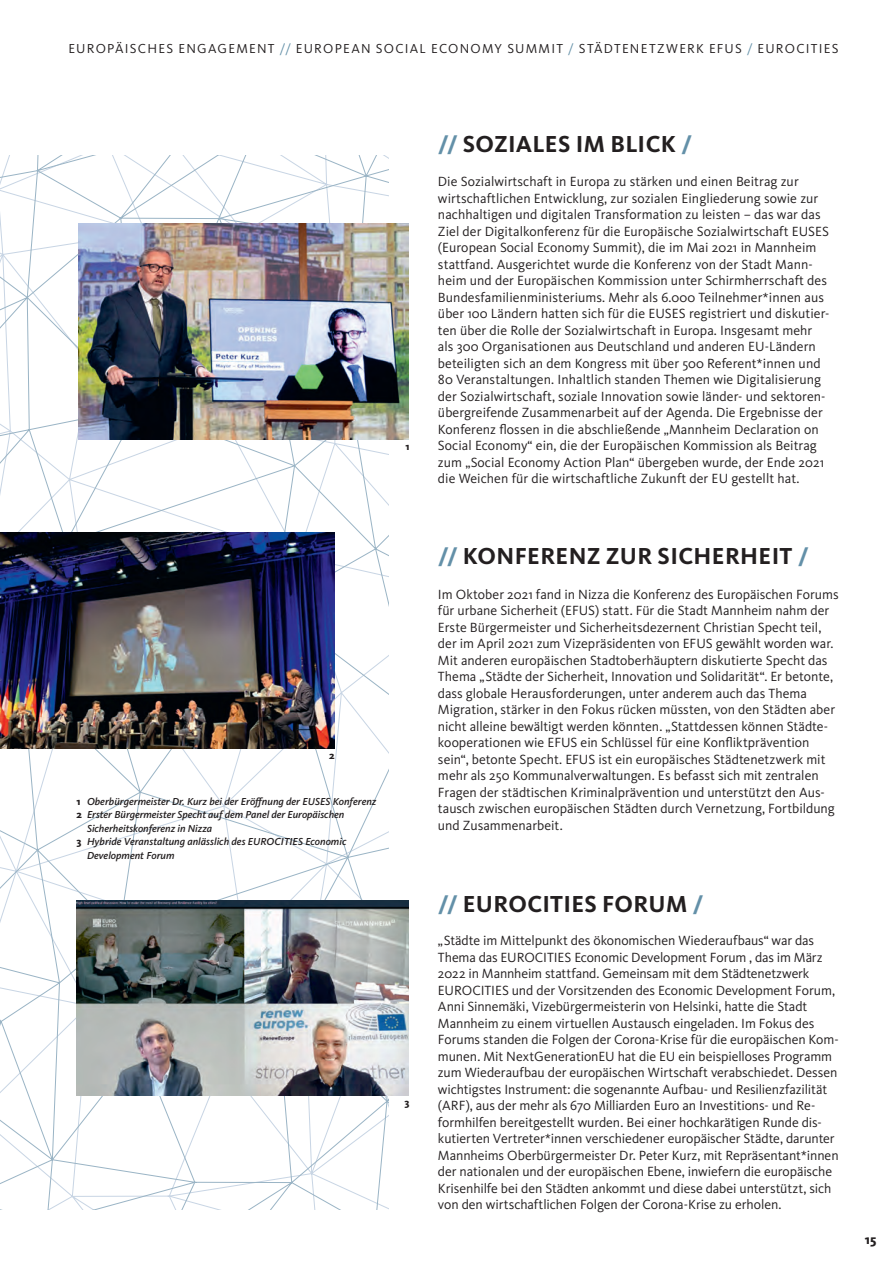
<style>
.page{position:relative;width:893px;height:1263px;background:#fff}
.page>*{position:absolute;margin:0;border:0;box-sizing:border-box;transform-origin:0 0}
.t1{font:700 24px "Kievit OT";letter-spacing:.01em;color:#231f20}
.t2{font:13.8px/16.5px "Kievit OT";color:#231f20}
.t3{font:13.5px "Kievit OT";letter-spacing:.09em;color:#231f20}
.t4{font:800 13.5px "Kievit OT";color:#231f20}
.t5{font:italic 500 10.5px "Kievit OT";color:#231f20}
.t6{font:800 10.5px "Kievit OT";color:#231f20}
.s1{color:#6390a8}
.s2{font-weight:800;font-style:normal}
</style>
<div class="page">
<svg style="left:0;top:155px;width:388px;height:1054px"></svg>
<img style="left:0;top:533px;width:334px;height:216px">
<img style="left:79px;top:223px;width:330px;height:217px">
<img style="left:77px;top:900px;width:332px;height:196px">
<p class="t3" style="left:69px;top:40px;width:772px">EUROPÄISCHES ENGAGEMENT <span class="s1">//</span> EUROPEAN SOCIAL ECONOMY SUMMIT <span class="s1">/</span> STÄDTENETZWERK EFUS <span class="s1">/</span> EUROCITIES</p>
<p class="t6" style="left:405px;top:440px;width:6px">1</p>
<p class="t6" style="left:329px;top:749px;width:7px">2</p>
<p class="t5" style="left:77px;top:795px;width:301px"><span class="s2">1</span> Oberbürgermeister Dr. Kurz bei der Eröffnung der EUSES Konferenz</p>
<p class="t5" style="left:77px;top:808px;width:269px"><span class="s2">2</span> Erster Bürgermeister Specht auf dem Panel der Europäischen</p>
<p class="t5" style="left:87px;top:822px;width:127px">Sicherheitskonferenz in Nizza</p>
<p class="t5" style="left:77px;top:835px;width:271px"><span class="s2">3</span> Hybride Veranstaltung anlässlich des EUROCITIES Economic</p>
<p class="t5" style="left:87px;top:849px;width:89px">Development Forum</p>
<p class="t6" style="left:404px;top:1096px;width:6px">3</p>
<h1 class="t1" style="left:438px;top:129px;width:256px"><span class="s1">//</span> SOZIALES IM BLICK <span class="s1">/</span></h1>
<p class="t2" style="left:438px;top:173px;width:393px">Die Sozialwirtschaft in Europa zu stärken und einen Beitrag zur wirtschaftlichen Entwicklung, zur sozialen Eingliederung sowie zur nachhaltigen und digitalen Transformation zu leisten – das war das Ziel der Digitalkonferenz für die Europäische Sozialwirtschaft EUSES (European Social Economy Summit), die im Mai 2021 in Mannheim stattfand. Ausgerichtet wurde die Konferenz von der Stadt Mann&shy;heim und der Europäischen Kommission unter Schirmherrschaft des Bundesfamilienministeriums. Mehr als 6.000 Teilnehmer*innen aus über 100 Ländern hatten sich für die EUSES registriert und diskutier&shy;ten über die Rolle der Sozialwirtschaft in Europa. Insgesamt mehr als 300 Organisationen aus Deutschland und anderen EU-Ländern beteiligten sich an dem Kongress mit über 500 Referent*innen und 80 Veranstaltungen. Inhaltlich standen Themen wie Digitalisierung der Sozialwirtschaft, soziale Innovation sowie länder- und sektoren&shy;übergreifende Zusammenarbeit auf der Agenda. Die Ergebnisse der Konferenz flossen in die abschließende „Mannheim Declaration on Social Economy“ ein, die der Europäischen Kommission als Beitrag zum „Social Economy Action Plan“ übergeben wurde, der Ende 2021 die Weichen für die wirtschaftliche Zukunft der EU gestellt hat.</p>
<h1 class="t1" style="left:438px;top:542px;width:372px"><span class="s1">//</span> KONFERENZ ZUR SICHERHEIT <span class="s1">/</span></h1>
<p class="t2" style="left:438px;top:586px;width:402px">Im Oktober 2021 fand in Nizza die Konferenz des Europäischen Forums für urbane Sicherheit (EFUS) statt. Für die Stadt Mannheim nahm der Erste Bürgermeister und Sicherheitsdezernent Christian Specht teil, der im April 2021 zum Vizepräsidenten von EFUS gewählt worden war.<br>Mit anderen europäischen Stadtoberhäuptern diskutierte Specht das Thema „Städte der Sicherheit, Innovation und Solidarität“. Er betonte, dass globale Herausforderungen, unter anderem auch das Thema Migration, stärker in den Fokus rücken müssten, von den Städten aber nicht alleine bewältigt werden könnten. „Stattdessen können Städte&shy;kooperationen wie EFUS ein Schlüssel für eine Konfliktprävention sein“, betonte Specht. EFUS ist ein europäisches Städtenetzwerk mit mehr als 250 Kommunalverwaltungen. Es befasst sich mit zentralen Fragen der städtischen Kriminalprävention und unterstützt den Aus&shy;tausch zwischen europäischen Städten durch Vernetzung, Fortbildung und Zusammenarbeit.</p>
<h1 class="t1" style="left:438px;top:890px;width:267px"><span class="s1">//</span> EUROCITIES FORUM <span class="s1">/</span></h1>
<p class="t2" style="left:438px;top:932px;width:402px">„Städte im Mittelpunkt des ökonomischen Wiederaufbaus“ war das Thema das EUROCITIES Economic Development Forum , das im März 2022 in Mannheim stattfand. Gemeinsam mit dem Städtenetzwerk EUROCITIES und der Vorsitzenden des Economic Development Forum, Anni Sinnemäki, Vizebürgermeisterin von Helsinki, hatte die Stadt Mannheim zu einem virtuellen Austausch eingeladen. Im Fokus des Forums standen die Folgen der Corona-Krise für die europäischen Kom&shy;munen. Mit NextGenerationEU hat die EU ein beispielloses Programm zum Wiederaufbau der europäischen Wirtschaft verabschiedet. Dessen wichtigstes Instrument: die sogenannte Aufbau- und Resilienzfazilität (ARF), aus der mehr als 670 Milliarden Euro an Investitions- und Re&shy;formhilfen bereitgestellt wurden. Bei einer hochkarätigen Runde dis&shy;kutierten Vertreter*innen verschiedener europäischer Städte, darunter Mannheims Oberbürgermeister Dr. Peter Kurz, mit Repräsentant*innen der nationalen und der europäischen Ebene, inwiefern die europäische Krisenhilfe bei den Städten ankommt und diese dabei unterstützt, sich von den wirtschaftlichen Folgen der Corona-Krise zu erholen.</p>
<p class="t4" style="left:865px;top:1231px;width:13px">15</p>
</div>
